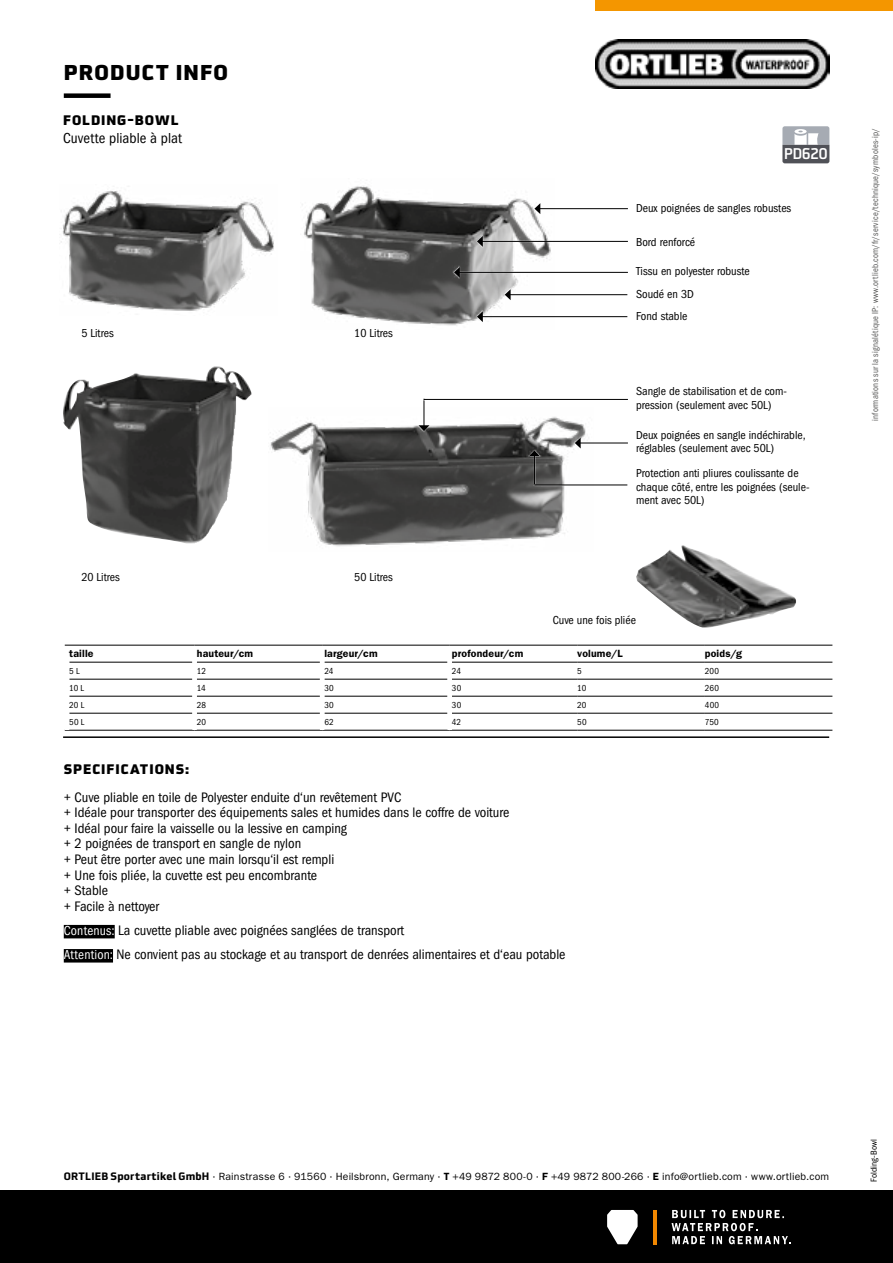
<style>
.page{position:relative;width:893px;height:1263px;background:#fff}
.page>*{position:absolute;margin:0;border:0;box-sizing:border-box;transform-origin:0 0}
.t1{font:900 21px "Utility Pro";letter-spacing:.055em;color:#000}
.t2{font:500 15.15px "Utility OT";letter-spacing:-.03em;color:#fff;scale:.95 1}
.t3{font:condensed 15px "ITC Franklin Gothic Std";letter-spacing:.005em;color:#000}
.t4{font:condensed 14.25px/15.6px "ITC Franklin Gothic Std";color:#000}
.t5{font:900 13.5px "Utility Pro";letter-spacing:.07em;color:#000}
.t6{font:condensed 12px/13.5px "ITC Franklin Gothic Std";color:#000}
.t7{font:10.5px "ITC Franklin Gothic Std";letter-spacing:.02em;color:#000}
.t8{font:600 10.5px "ITC Franklin Gothic Std";letter-spacing:.015em;color:#000}
.t9{font:condensed 9px "ITC Franklin Gothic Std";letter-spacing:.02em;color:#575756;scale:.96 1}
.t10{font:condensed 9px "ITC Franklin Gothic Std";letter-spacing:.01em;color:#000}
.s1{font-size:13.5px;color:#fff}
.s2{font-family:"Utility OT";font-weight:700}
.s3{font-weight:600}
</style>
<div class="page">
<img style="left:595px;top:39px;width:234px;height:49px">
<div style="left:595px;top:0;width:298px;height:10px;background:#f49600"></div>
<div style="left:0;top:1191px;width:893px;height:72px;background:#000"></div>
<svg style="left:607px;top:1210px;width:31px;height:34px"></svg>
<hr style="left:653px;top:1210px;width:3px;height:34px;background:#f18700">
<svg style="left:671px;top:1210px;width:120px;height:34px"></svg>
<hr style="left:63px;top:736px;width:766px;height:2px;background:#000">
<div style="left:64px;top:93px;width:47px;height:5px;background:#000"></div>
<img style="left:63px;top:366px;width:189px;height:177px">
<img style="left:302px;top:186px;width:249px;height:140px">
<div style="left:533px;top:202px;width:96px;height:13px;background:#fff"></div>
<hr style="left:539px;top:208px;width:89px;height:1px;background:#000">
<svg style="left:534px;top:203px;width:6px;height:11px"></svg>
<svg style="left:476px;top:235px;width:152px;height:13px"></svg>
<hr style="left:482px;top:241px;width:146px;height:1px;background:#000">
<svg style="left:477px;top:236px;width:6px;height:11px"></svg>
<div style="left:476px;top:310px;width:153px;height:13px;background:#fff"></div>
<hr style="left:482px;top:316px;width:145px;height:1px;background:#000">
<svg style="left:477px;top:311px;width:6px;height:11px"></svg>
<div style="left:503px;top:288px;width:125px;height:13px;background:#fff"></div>
<hr style="left:510px;top:294px;width:117px;height:1px;background:#000">
<svg style="left:505px;top:289px;width:6px;height:11px"></svg>
<img style="left:61px;top:191px;width:213px;height:120px">
<svg style="left:782px;top:126px;width:47px;height:37px;background:#8b8d93"></svg>
<img style="left:270px;top:417px;width:323px;height:130px">
<img style="left:636px;top:545px;width:160px;height:83px">
<svg style="left:453px;top:266px;width:175px;height:13px"></svg>
<hr style="left:459px;top:272px;width:169px;height:1px;background:#000">
<svg style="left:454px;top:267px;width:6px;height:11px"></svg>
<div style="left:573px;top:436px;width:56px;height:14px;background:#fff"></div>
<hr style="left:580px;top:443px;width:48px;height:1px;background:#000">
<svg style="left:575px;top:437px;width:6px;height:11px"></svg>
<svg style="left:417px;top:398px;width:14px;height:34px"></svg>
<svg style="left:418px;top:399px;width:11px;height:32px"></svg>
<hr style="left:423px;top:399px;width:205px;height:2px;background:#fff">
<hr style="left:424px;top:399px;width:204px;height:1px;background:#000">
<svg style="left:528px;top:449px;width:13px;height:36px"></svg>
<svg style="left:529px;top:450px;width:11px;height:34px"></svg>
<hr style="left:533px;top:485px;width:95px;height:1px;background:#fff">
<hr style="left:534px;top:485px;width:93px;height:1px;background:#000">
<div style="left:64px;top:925px;width:51px;height:13px;background:#000"></div>
<div style="left:64px;top:949px;width:49px;height:13px;background:#000"></div>
<hr style="left:69px;top:662px;width:123px;height:1px;background:#000">
<hr style="left:197px;top:662px;width:123px;height:1px;background:#000">
<hr style="left:324px;top:662px;width:123px;height:1px;background:#000">
<hr style="left:452px;top:662px;width:125px;height:1px;background:#000">
<hr style="left:577px;top:662px;width:128px;height:1px;background:#000">
<hr style="left:705px;top:662px;width:127px;height:1px;background:#000">
<hr style="left:69px;top:679px;width:123px;height:1px;background:#000">
<hr style="left:197px;top:679px;width:123px;height:1px;background:#000">
<hr style="left:324px;top:679px;width:123px;height:1px;background:#000">
<hr style="left:452px;top:679px;width:125px;height:1px;background:#000">
<hr style="left:577px;top:679px;width:128px;height:1px;background:#000">
<hr style="left:705px;top:679px;width:127px;height:1px;background:#000">
<hr style="left:69px;top:696px;width:123px;height:1px;background:#000">
<hr style="left:197px;top:696px;width:123px;height:1px;background:#000">
<hr style="left:324px;top:696px;width:123px;height:1px;background:#000">
<hr style="left:452px;top:696px;width:125px;height:1px;background:#000">
<hr style="left:577px;top:696px;width:128px;height:1px;background:#000">
<hr style="left:705px;top:696px;width:127px;height:1px;background:#000">
<hr style="left:69px;top:713px;width:123px;height:1px;background:#000">
<hr style="left:197px;top:713px;width:123px;height:1px;background:#000">
<hr style="left:324px;top:713px;width:123px;height:1px;background:#000">
<hr style="left:452px;top:713px;width:125px;height:1px;background:#000">
<hr style="left:577px;top:713px;width:128px;height:1px;background:#000">
<hr style="left:705px;top:713px;width:127px;height:1px;background:#000">
<hr style="left:65px;top:730px;width:130px;height:1px;background:#000">
<hr style="left:195px;top:730px;width:127px;height:1px;background:#000">
<hr style="left:322px;top:730px;width:128px;height:1px;background:#000">
<hr style="left:450px;top:730px;width:127px;height:1px;background:#000">
<hr style="left:577px;top:730px;width:128px;height:1px;background:#000">
<hr style="left:705px;top:730px;width:127px;height:1px;background:#000">
<hr style="left:65px;top:645px;width:130px;height:1px;background:#000">
<hr style="left:195px;top:645px;width:127px;height:1px;background:#000">
<hr style="left:322px;top:645px;width:128px;height:1px;background:#000">
<hr style="left:450px;top:645px;width:127px;height:1px;background:#000">
<hr style="left:577px;top:645px;width:128px;height:1px;background:#000">
<hr style="left:705px;top:645px;width:127px;height:1px;background:#000">
<h1 class="t1" style="left:64px;top:53px;width:166px">PRODUCT INFO</h1>
<p class="t5" style="left:63px;top:108px;width:117px">FOLDING-BOWL</p>
<p class="t3" style="left:63px;top:130px;width:120px">Cuvette pliable à plat</p>
<p class="t6" style="left:81px;top:327px;width:34px">5 Litres</p>
<p class="t6" style="left:81px;top:570px;width:40px">20 Litres</p>
<p class="t6" style="left:354px;top:327px;width:40px">10 Litres</p>
<p class="t6" style="left:354px;top:570px;width:40px">50 Litres</p>
<p class="t2" style="left:784px;top:144px;width:48px">PD620</p>
<p class="t6" style="left:636px;top:202px;width:157px">Deux poignées de sangles robustes</p>
<p class="t6" style="left:636px;top:236px;width:61px">Bord renforcé</p>
<p class="t6" style="left:636px;top:265px;width:115px">Tissu en polyester robuste</p>
<p class="t6" style="left:636px;top:287px;width:59px">Soudé en 3D</p>
<p class="t6" style="left:636px;top:310px;width:53px">Fond stable</p>
<p class="t6" style="left:636px;top:385px;width:152px">Sangle de stabilisation et de com&shy;pression (seulement avec 50L)</p>
<p class="t6" style="left:636px;top:428px;width:171px">Deux poignées en sangle indéchirable, réglables (seulement avec 50L)</p>
<p class="t6" style="left:636px;top:466px;width:175px">Protection anti pliures coulissante de chaque côté, entre les poignées (seule&shy;ment avec 50L)</p>
<p class="t6" style="left:553px;top:613px;width:85px">Cuve une fois pliée</p>
<p class="t8" style="left:69px;top:647px;width:26px">taille</p>
<p class="t8" style="left:197px;top:647px;width:58px">hauteur/cm</p>
<p class="t8" style="left:324px;top:647px;width:55px">largeur/cm</p>
<p class="t8" style="left:452px;top:647px;width:73px">profondeur/cm</p>
<p class="t8" style="left:577px;top:647px;width:47px">volume/L</p>
<p class="t8" style="left:705px;top:647px;width:39px">poids/g</p>
<p class="t10" style="left:69px;top:666px;width:12px">5 L</p>
<p class="t10" style="left:197px;top:666px;width:11px">12</p>
<p class="t10" style="left:324px;top:666px;width:11px">24</p>
<p class="t10" style="left:452px;top:666px;width:11px">24</p>
<p class="t10" style="left:577px;top:666px;width:6px">5</p>
<p class="t10" style="left:705px;top:666px;width:16px">200</p>
<p class="t10" style="left:69px;top:683px;width:16px">10 L</p>
<p class="t10" style="left:197px;top:683px;width:10px">14</p>
<p class="t10" style="left:324px;top:683px;width:11px">30</p>
<p class="t10" style="left:452px;top:683px;width:11px">30</p>
<p class="t10" style="left:577px;top:683px;width:11px">10</p>
<p class="t10" style="left:705px;top:683px;width:16px">260</p>
<p class="t10" style="left:69px;top:700px;width:17px">20 L</p>
<p class="t10" style="left:197px;top:700px;width:11px">28</p>
<p class="t10" style="left:324px;top:700px;width:11px">30</p>
<p class="t10" style="left:452px;top:700px;width:11px">30</p>
<p class="t10" style="left:577px;top:700px;width:11px">20</p>
<p class="t10" style="left:705px;top:700px;width:16px">400</p>
<p class="t10" style="left:69px;top:717px;width:17px">50 L</p>
<p class="t10" style="left:197px;top:717px;width:11px">20</p>
<p class="t10" style="left:324px;top:717px;width:11px">62</p>
<p class="t10" style="left:452px;top:717px;width:11px">42</p>
<p class="t10" style="left:577px;top:717px;width:11px">50</p>
<p class="t10" style="left:705px;top:717px;width:16px">750</p>
<p class="t5" style="left:64px;top:757px;width:127px">SPECIFICATIONS:</p>
<p class="t4" style="left:64px;top:789px;width:447px">+ Cuve pliable en toile de Polyester enduite d‘un revêtement PVC<br>+ Idéale pour transporter des équipements sales et humides dans le coffre de voiture + Idéal pour faire la vaisselle ou la lessive en camping<br>+ 2 poignées de transport en sangle de nylon<br>+ Peut être porter avec une main lorsqu‘il est rempli<br>+ Une fois pliée, la cuvette est peu encombrante<br>+ Stable<br>+ Facile à nettoyer</p>
<p class="t4" style="left:64px;top:918px;width:503px;line-height:24.2px"><span class="s1">Contenus:</span> La cuvette pliable avec poignées sanglées de transport<br><span class="s1">Attention:</span> Ne convient pas au stockage et au transport de denrées alimentaires et d‘eau potable</p>
<p class="t9" style="left:870px;top:421px;width:307px;rotate:-90deg">informations sur la signalétique IP: www.ortlieb.com/fr/service/technique/symboles-ip/</p>
<p class="t7" style="left:64px;top:1170px;width:767px"><span class="s2">ORTLIEB Sportartikel GmbH</span> · Rainstrasse 6 · 91560 · Heilsbronn, Germany · <span class="s3">T</span> +49 9872 800-0 · <span class="s3">F</span> +49 9872 800-266 · <span class="s3">E</span> info@ortlieb.com · www.ortlieb.com</p>
<p class="t10" style="left:869px;top:1181px;width:43px;rotate:-90deg">Folding-Bowl</p>
</div>
